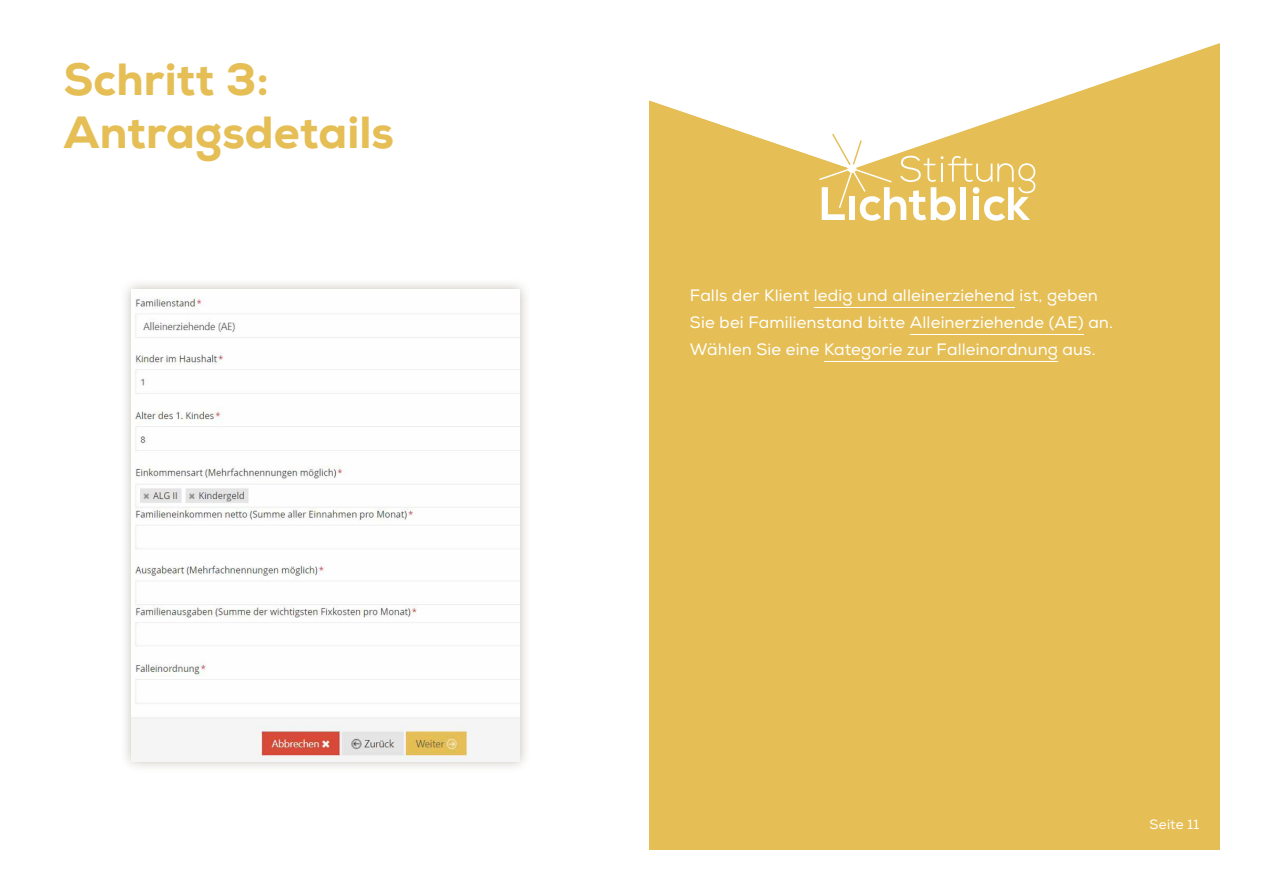
<style>
.page{position:relative;width:1263px;height:893px;background:#fff}
.page>*{position:absolute;margin:0;border:0;box-sizing:border-box;transform-origin:0 0}
.t1{font:800 45px/52.5px "Nexa";color:#e5be55}
.t2{font:16.5px/27px "Nexa";letter-spacing:.01em;color:#fff}
.t3{font:13.5px "Nexa";letter-spacing:.02em;color:#fff}
</style>
<div class="page">
<div style="left:649px;top:181px;width:571px;height:669px;background:#e5be55"></div>
<svg style="left:649px;top:100px;width:173px;height:84px"></svg>
<svg style="left:818px;top:43px;width:402px;height:138px"></svg>
<svg style="left:822px;top:132px;width:213px;height:89px"></svg>
<div style="left:973px;top:197px;width:6px;height:23px;background:#fff"></div>
<hr style="left:814px;top:307px;width:201px;height:1px;background:#fff">
<hr style="left:910px;top:334px;width:174px;height:1px;background:#fff">
<hr style="left:824px;top:361px;width:234px;height:1px;background:#fff">
<div style="left:119px;top:277px;width:412px;height:496px;background:#6a5e46;opacity:.4"></div>
<img style="left:131px;top:289px;width:389px;height:472px">
<h1 class="t1" style="left:64px;top:54px;width:332px">Schritt 3:<br>Antragsdetails</h1>
<p class="t2" style="left:690px;top:282px;width:425px">Falls der Klient ledig und alleinerziehend ist, geben<br>Sie bei Familienstand bitte Alleinerziehende (AE) an.<br>Wählen Sie eine Kategorie zur Falleinordnung aus.</p>
<p class="t3" style="left:1149px;top:816px;width:51px">Seite 11</p>
</div>
